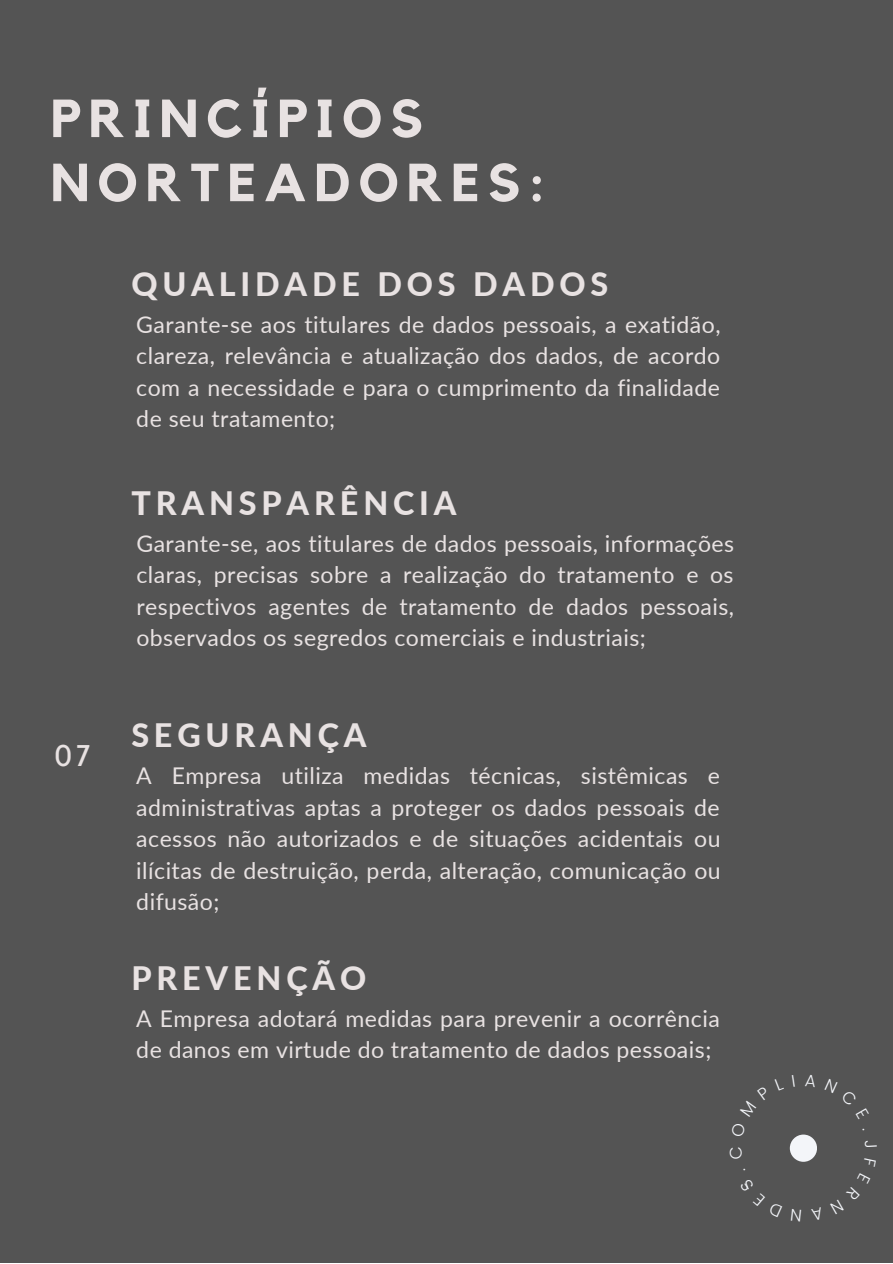
<style>
.page{position:relative;width:893px;height:1264px;background:#fff}
.page>*{position:absolute;margin:0;border:0;box-sizing:border-box;transform-origin:0 0}
.t1{font:700 52.95px/64.1px "Kollektif";letter-spacing:.15em;color:#e8e2e2}
.t2{font:800 32.25px "Lato";letter-spacing:.15em;color:#e8e2e2}
.t3{font:29.7px "Kollektif";color:#e8e2e2}
.t4{font:23.1px/31.5px "Lato";letter-spacing:.02em;color:#e8e2e2;text-align:justify}
</style>
<div class="page">
<div style="left:0;top:0;width:892px;height:1262px;background:#545454"></div>
<div style="left:789px;top:1134px;width:28px;height:27px;background:#f3f5f9;border-radius:50%"></div>
<h1 class="t1" style="left:51px;top:89px;width:495px">PRINCÍPIOS<br>NORTEADORES:</h1>
<h2 class="t2" style="left:131px;top:264px;width:478px">QUALIDADE DOS DADOS</h2>
<p class="t4" style="left:136px;top:308px;width:585px">Garante-se aos titulares de dados pessoais, a exatidão, clareza, relevância e atualização dos dados, de acordo com a necessidade e para o cumprimento da finalidade de seu tratamento;</p>
<h2 class="t2" style="left:131px;top:483px;width:327px">TRANSPARÊNCIA</h2>
<p class="t3" style="left:55px;top:742px;width:38px">07</p>
<p class="t4" style="left:136px;top:527px;width:599px">Garante-se, aos titulares de dados pessoais, informações claras, precisas sobre a realização do tratamento e os respectivos agentes de tratamento de dados pessoais, observados os segredos comerciais e industriais;</p>
<h2 class="t2" style="left:131px;top:715px;width:237px">SEGURANÇA</h2>
<p class="t4" style="left:136px;top:759px;width:586px">A Empresa utiliza medidas técnicas, sistêmicas e administrativas aptas a proteger os dados pessoais de acessos não autorizados e de situações acidentais ou ilícitas de destruição, perda, alteração, comunicação ou difusão;</p>
<h2 class="t2" style="left:131px;top:957px;width:236px">PREVENÇÃO</h2>
<p class="t4" style="left:136px;top:1001px;width:585px">A Empresa adotará medidas para prevenir a ocorrência de danos em virtude do tratamento de dados pessoais;</p>
</div>
